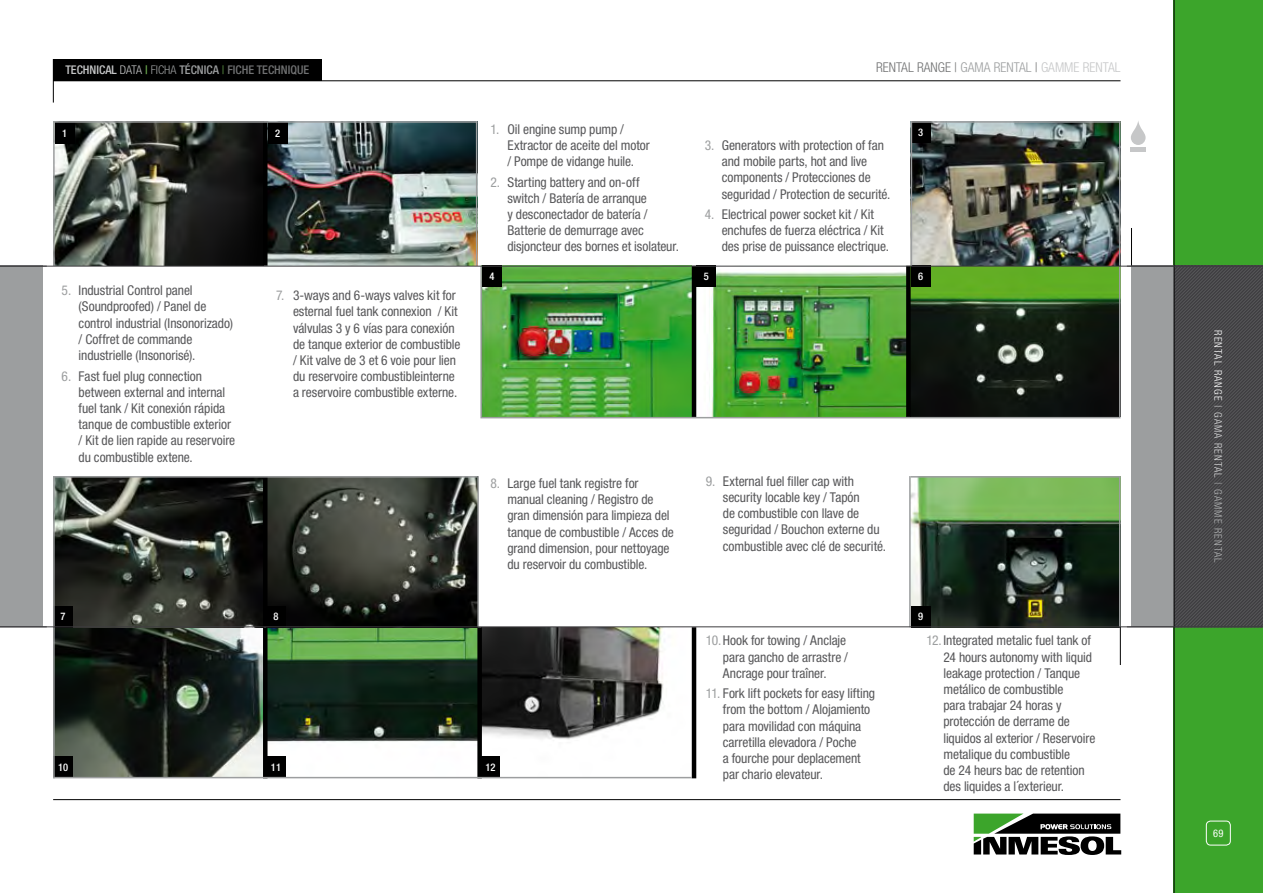
<style>
.page{position:relative;width:1263px;height:893px;background:#fff}
.page>*{position:absolute;margin:0;border:0;box-sizing:border-box;transform-origin:0 0}
.t1{font:condensed 13.5px/16.2px "Helvetica Neue LT Std";letter-spacing:-.005em;color:#58585a}
.t2{font:300 condensed 13.5px "Helvetica Neue LT Std";color:#707172}
.t3{font:500 condensed 12px "Helvetica Neue LT Std";color:#707172}
.t4{font:300 condensed 10.5px "Helvetica Neue LT Std";letter-spacing:.1em;color:#b1b3b4}
.t5{font:500 condensed 10.5px "Helvetica Neue LT Std";color:#fff}
.t6{font:condensed 10.5px "Helvetica Neue LT Std";color:#fff}
.s1{color:#c6c7c8}
.s2{font-weight:300;color:#c6c7c8}
.s3{color:#75b756}
.s4{font-weight:300;color:#9c9e9f}
.s5{color:#9c9e9f}
.s6{font-weight:300;color:#75b756}
.s7{color:#fff}
.s8{color:#d9dadb}
</style>
<div class="page">
<svg style="left:974px;top:814px;width:147px;height:41px"></svg>
<hr style="left:53px;top:799px;width:1067px;height:1px;background:#000">
<hr style="left:53px;top:59px;width:1px;height:44px;background:#000">
<hr style="left:53px;top:81px;width:1067px;height:1px;background:#000">
<div style="left:1174px;top:0;width:89px;height:893px;background:#3ca52b"></div>
<svg style="left:1175px;top:267px;width:88px;height:359px;background:#48474a"></svg>
<div style="left:1131px;top:266px;width:43px;height:361px;background:#9c9e9f"></div>
<div style="left:1206px;top:821px;width:25px;height:24px;border:1px solid #fff;border-radius:4px"></div>
<div style="left:0;top:266px;width:43px;height:361px;background:#9c9e9f"></div>
<img style="left:55px;top:627px;width:208px;height:150px">
<img style="left:55px;top:123px;width:208px;height:143px">
<img style="left:267px;top:123px;width:209px;height:143px">
<img style="left:267px;top:627px;width:210px;height:150px">
<img style="left:482px;top:627px;width:210px;height:150px">
<img style="left:911px;top:478px;width:208px;height:148px">
<svg style="left:55px;top:478px;width:208px;height:148px;background:#2f322c"></svg>
<svg style="left:267px;top:478px;width:210px;height:148px;background:#343730"></svg>
<img style="left:911px;top:267px;width:208px;height:150px">
<img style="left:912px;top:123px;width:207px;height:143px">
<img style="left:482px;top:267px;width:210px;height:150px">
<img style="left:696px;top:271px;width:210px;height:146px">
<div style="left:482px;top:266px;width:20px;height:21px;background:#000"></div>
<div style="left:53px;top:756px;width:20px;height:22px;background:#000"></div>
<div style="left:53px;top:606px;width:20px;height:21px;background:#000"></div>
<div style="left:911px;top:606px;width:20px;height:21px;background:#000"></div>
<div style="left:696px;top:266px;width:20px;height:21px;background:#000"></div>
<div style="left:266px;top:756px;width:20px;height:22px;background:#000"></div>
<div style="left:266px;top:606px;width:20px;height:21px;background:#000"></div>
<div style="left:911px;top:266px;width:20px;height:21px;background:#000"></div>
<div style="left:911px;top:121px;width:20px;height:21px;background:#000"></div>
<div style="left:480px;top:756px;width:20px;height:22px;background:#000"></div>
<div style="left:55px;top:123px;width:20px;height:21px;background:#000"></div>
<div style="left:267px;top:123px;width:20px;height:21px;background:#000"></div>
<hr style="left:263px;top:121px;width:4px;height:145px;background:#000">
<hr style="left:53px;top:121px;width:424px;height:2px;background:#9c9e9f">
<hr style="left:911px;top:121px;width:209px;height:2px;background:#9c9e9f">
<hr style="left:53px;top:121px;width:2px;height:145px;background:#9c9e9f">
<hr style="left:911px;top:121px;width:1px;height:145px;background:#9c9e9f">
<hr style="left:53px;top:627px;width:2px;height:151px;background:#9c9e9f">
<hr style="left:53px;top:476px;width:2px;height:151px;background:#9c9e9f">
<hr style="left:477px;top:476px;width:2px;height:151px;background:#9c9e9f">
<hr style="left:480px;top:266px;width:2px;height:151px;background:#9c9e9f">
<hr style="left:909px;top:476px;width:2px;height:151px;background:#9c9e9f">
<hr style="left:911px;top:476px;width:209px;height:2px;background:#9c9e9f">
<hr style="left:480px;top:417px;width:640px;height:1px;background:#9c9e9f">
<hr style="left:263px;top:627px;width:4px;height:151px;background:#000">
<div style="left:477px;top:627px;width:5px;height:151px;background:#000"></div>
<hr style="left:692px;top:627px;width:4px;height:151px;background:#000">
<div style="left:906px;top:266px;width:5px;height:151px;background:#000"></div>
<hr style="left:692px;top:266px;width:4px;height:151px;background:#000">
<hr style="left:263px;top:476px;width:4px;height:151px;background:#000">
<hr style="left:1131px;top:228px;width:1px;height:38px;background:#000">
<hr style="left:1120px;top:627px;width:1px;height:38px;background:#000">
<hr style="left:476px;top:121px;width:1px;height:145px;background:#9c9e9f">
<hr style="left:1119px;top:121px;width:1px;height:145px;background:#9c9e9f">
<hr style="left:53px;top:777px;width:639px;height:1px;background:#9c9e9f">
<hr style="left:53px;top:476px;width:424px;height:2px;background:#9c9e9f">
<hr style="left:1119px;top:476px;width:1px;height:151px;background:#9c9e9f">
<hr style="left:1119px;top:266px;width:1px;height:151px;background:#9c9e9f">
<div style="left:53px;top:59px;width:268px;height:22px;background:#000"></div>
<svg style="left:1131px;top:120px;width:14px;height:25px"></svg>
<div style="left:1130px;top:147px;width:16px;height:5px;background:#c6c7c8"></div>
<hr style="left:1174px;top:0;width:1px;height:893px;background:#000">
<hr style="left:0;top:266px;width:1263px;height:1px;background:#3e3d40">
<hr style="left:0;top:626px;width:1263px;height:1px;background:#3e3d40">
<p class="t3" style="left:65px;top:63px;width:245px"><span class="s1">TECHNICAL</span> <span class="s2">DATA</span> <span class="s3">|</span> <span class="s4">FICHA</span> <span class="s5">TÉCNICA</span> <span class="s6">|</span> FICHE TECHNIQUE</p>
<p class="t5" style="left:62px;top:127px;width:7px">1</p>
<p class="t5" style="left:275px;top:127px;width:7px">2</p>
<p class="t1" style="left:79px;top:282px;width:156px;text-indent:-17px"><span class="s5">5.</span> Industrial Control panel (Soundproofed) / Panel de control industrial (Insonorizado) / Coffret de commande industrielle (Insonorisé).</p>
<p class="t1" style="left:79px;top:368px;width:158px;text-indent:-17px"><span class="s5">6.</span> Fast fuel plug connection between external and internal fuel tank / Kit conexión rápida tanque de combustible exterior / Kit de lien rapide au reservoire du combustible extene.</p>
<p class="t1" style="left:293px;top:287px;width:169px;text-indent:-17px"><span class="s5">7.</span> 3-ways and 6-ways valves kit for esternal fuel tank connexion / Kit válvulas 3 y 6 vías para conexión de tanque exterior de combustible / Kit valve de 3 et 6 voie pour lien du reservoire combustibleinterne a reservoire combustible externe.</p>
<p class="t1" style="left:507px;top:121px;width:144px;text-indent:-17px"><span class="s5">1.</span> Oil engine sump pump /<br>Extractor de aceite del motor / Pompe de vidange huile.</p>
<p class="t1" style="left:507px;top:174px;width:173px;text-indent:-17px"><span class="s5">2.</span> Starting battery and on-off<br>switch / Batería de arranque<br>y desconectador de batería /<br>Batterie de demurrage avec disjoncteur des bornes et isolateur.</p>
<p class="t5" style="left:489px;top:270px;width:7px">4</p>
<p class="t2" style="left:876px;top:59px;width:246px">RENTAL RANGE | <span class="s5">GAMA RENTAL</span> | <span class="s1">GAMME RENTAL</span></p>
<p class="t1" style="left:722px;top:137px;width:170px;text-indent:-17px"><span class="s5">3.</span> Generators with protection of fan and mobile parts, hot and live components / Protecciones de seguridad / Protection de securité.</p>
<p class="t1" style="left:722px;top:206px;width:169px;text-indent:-17px"><span class="s5">4.</span> Electrical power socket kit / Kit enchufes de fuerza eléctrica / Kit des prise de puissance electrique.</p>
<p class="t5" style="left:704px;top:270px;width:7px">5</p>
<p class="t5" style="left:918px;top:126px;width:7px">3</p>
<p class="t5" style="left:918px;top:270px;width:7px">6</p>
<p class="t1" style="left:507px;top:475px;width:168px;text-indent:-17px"><span class="s5">8.</span> Large fuel tank registre for manual cleaning / Registro de gran dimensión para limpieza del tanque de combustible / Acces de grand dimension, pour nettoyage du reservoir du combustible.</p>
<p class="t1" style="left:723px;top:473px;width:165px;text-indent:-17px"><span class="s5">9.</span> External fuel filler cap with security locable key / Tapón<br>de combustible con llave de seguridad / Bouchon externe du combustible avec clé de securité.</p>
<p class="t5" style="left:61px;top:610px;width:7px">7</p>
<p class="t5" style="left:918px;top:610px;width:7px">9</p>
<p class="t5" style="left:273px;top:610px;width:7px">8</p>
<p class="t5" style="left:58px;top:761px;width:12px">10</p>
<p class="t5" style="left:271px;top:761px;width:12px">11</p>
<p class="t5" style="left:485px;top:761px;width:12px">12</p>
<p class="t1" style="left:723px;top:632px;width:127px;text-indent:-17px"><span class="s5">10.</span>Hook for towing / Anclaje para gancho de arrastre /<br>Ancrage pour traîner.</p>
<p class="t1" style="left:723px;top:685px;width:154px;text-indent:-17px"><span class="s5">11.</span> Fork lift pockets for easy lifting from the bottom / Alojamiento para movilidad con máquina carretilla elevadora / Poche<br>a fourche pour deplacement par chario elevateur.</p>
<p class="t1" style="left:943px;top:632px;width:153px;text-indent:-17px"><span class="s5">12.</span> Integrated metalic fuel tank of<br>24 hours autonomy with liquid leakage protection / Tanque metálico de combustible<br>para trabajar 24 horas y protección de derrame de liquidos al exterior / Reservoire metalique du combustible<br>de 24 heurs bac de retention des liquides a l´exterieur.</p>
<p class="t4" style="left:1224px;top:330px;width:234px;rotate:90deg"><span class="s7">RENTAL RANGE</span> <span class="s8">| GAMA RENTAL</span> | GAMME RENTAL</p>
<p class="t6" style="left:1213px;top:827px;width:12px">69</p>
</div>
